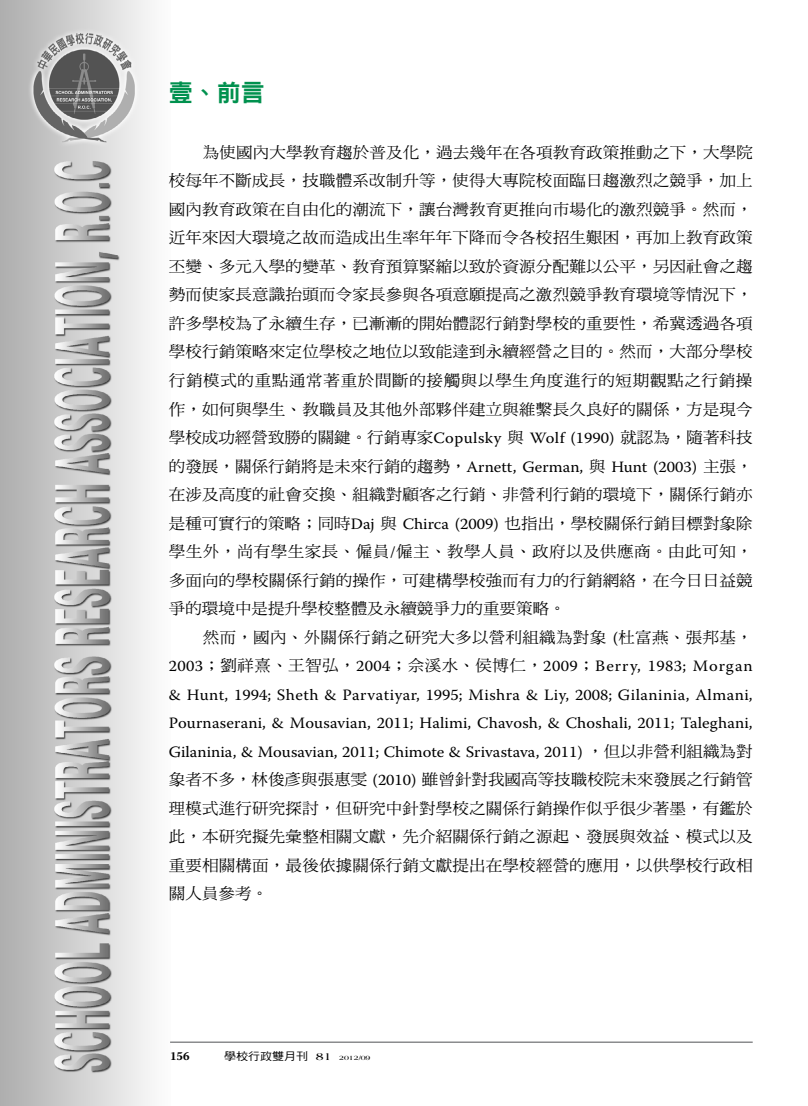
<style>
.page{position:relative;width:808px;height:1106px;background:#fff}
.page>*{position:absolute;margin:0;border:0;box-sizing:border-box;transform-origin:0 0}
.t1{font:24px "DF Hei Std W9";color:#00914e}
.t2{font:15.75px/28.5px "DF Ming Std W5";letter-spacing:.01em;color:#000;text-align:justify;scale:1.05 1}
.t3{font:15.75px/28.5px "Warnock Pro";color:#000;text-align:justify;scale:1.05 1}
.t4{font:700 12px "Warnock Pro";color:#000}
.t5{font:10.8px "DF Hei Std W5";color:#000;scale:1.11 1}
.s1{font-family:"Warnock Pro"}
.s2{font-family:"DF Ming Std W5"}
.s3{font-family:"Americana Std";font-weight:700}
.s4{font-family:"Americana Std";font-weight:700;font-size:6.75px}
</style>
<div class="page">
<img style="left:0;top:0;width:150px;height:1106px">
<hr style="left:170px;top:1041px;width:583px;height:1px;background:#6d6e71">
<h1 class="t1" style="left:169px;top:79px;width:97px">壹、前言</h1>
<p class="t2" style="left:169px;top:138px;width:558px;text-indent:34px">為使國內大學教育趨於普及化，過去幾年在各項教育政策推動之下，大學院校每年不斷成長，技職體系改制升等，使得大專院校面臨日趨激烈之競爭，加上國內教育政策在自由化的潮流下，讓台灣教育更推向市場化的激烈競爭。然而，近年來因大環境之故而造成出生率年年下降而令各校招生艱困，再加上教育政策丕變、多元入學的變革、教育預算緊縮以致於資源分配難以公平，另因社會之趨勢而使家長意識抬頭而令家長參與各項意願提高之激烈競爭教育環境等情況下，許多學校為了永續生存，已漸漸的開始體認行銷對學校的重要性，希冀透過各項學校行銷策略來定位學校之地位以致能達到永續經營之目的。然而，大部分學校行銷模式的重點通常著重於間斷的接觸與以學生角度進行的短期觀點之行銷操作，如何與學生、教職員及其他外部夥伴建立與維繫長久良好的關係，方是現今學校成功經營致勝的關鍵。行銷專家<span class="s1">Copulsky</span> 與 <span class="s1">Wolf (1990)</span> 就認為，隨著科技</p>
<p class="t3" style="left:169px;top:452px;width:557px"><span class="s2">的發展，關係行銷將是未來行銷的趨勢，</span>Arnett, German, <span class="s2">與</span> Hunt (2003) <span class="s2">主張，</span></p>
<p class="t2" style="left:169px;top:480px;width:558px">在涉及高度的社會交換、組織對顧客之行銷、非營利行銷的環境下，關係行銷亦是種可實行的策略；同時<span class="s1">Daj</span> 與 <span class="s1">Chirca (2009)</span> 也指出，學校關係行銷目標對象除學生外，尚有學生家長、僱員<span class="s1">/</span>僱主、教學人員、政府以及供應商。由此可知，多面向的學校關係行銷的操作，可建構學校強而有力的行銷網絡，在今日日益競爭的環境中是提升學校整體及永續競爭力的重要策略。</p>
<p class="t2" style="left:203px;top:622px;width:525px">然而，國內、外關係行銷之研究大多以營利組織為對象 <span class="s1">(</span>杜富燕、張邦基，</p>
<p class="t3" style="left:169px;top:651px;width:557px">2003<span class="s2">；劉祥熹、王智弘，</span>2004<span class="s2">；佘溪水、侯博仁，</span>2009<span class="s2">；</span>Berry, 1983; Morgan &amp; Hunt, 1994; Sheth &amp; Parvatiyar, 1995; Mishra &amp; Liy, 2008; Gilaninia, Almani, Pournaserani, &amp; Mousavian, 2011; Halimi, Chavosh, &amp; Choshali, 2011; Taleghani, Gilaninia, &amp; Mousavian, 2011; Chimote &amp; Srivastava, 2011) <span class="s2">，但以非營利組織為對</span></p>
<p class="t2" style="left:169px;top:765px;width:558px">象者不多，林俊彥與張惠雯 <span class="s1">(2010)</span> 雖曾針對我國高等技職校院未來發展之行銷管理模式進行研究探討，但研究中針對學校之關係行銷操作似乎很少著墨，有鑑於此，本研究擬先彙整相關文獻，先介紹關係行銷之源起、發展與效益、模式以及重要相關構面，最後依據關係行銷文獻提出在學校經營的應用，以供學校行政相關人員參考。</p>
<p class="t4" style="left:170px;top:1048px;width:21px">156</p>
<p class="t5" style="left:224px;top:1049px;width:133px">學校行政雙月刊 <span class="s3">81</span> <span class="s4">2012/09</span></p>
</div>
